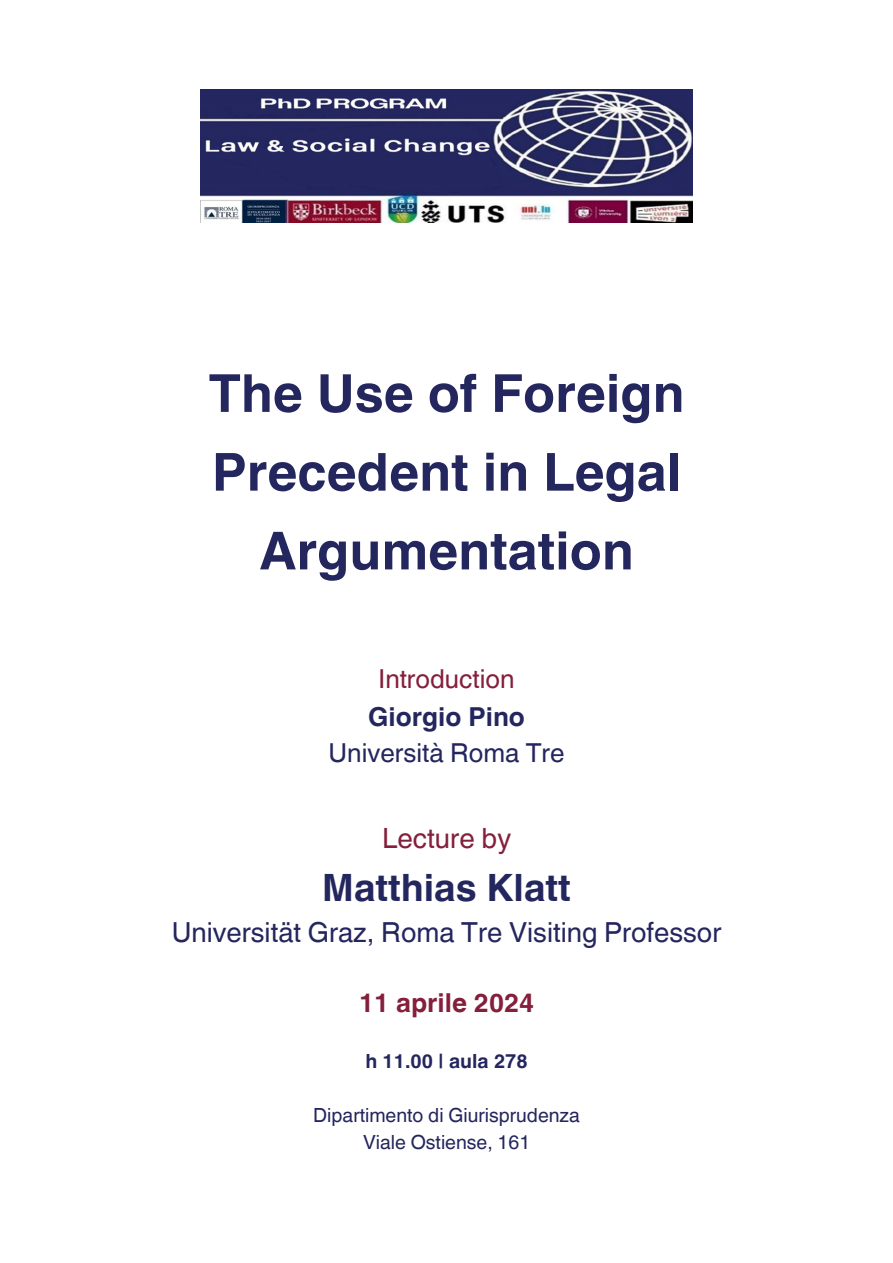
<style>
.page{position:relative;width:893px;height:1263px;background:#fff}
.page>*{position:absolute;margin:0;border:0;box-sizing:border-box;transform-origin:0 0}
.t1{font:700 52.35px/78.8px "Helvetica World";color:#24265e;text-align:center}
.t2{font:700 37.65px "Helvetica World";color:#24265e}
.t3{font:27.9px "Helvetica World";color:#841f3c}
.t4{font:27.6px "Helvetica World";color:#24265e}
.t5{font:26.1px/38.2px "Helvetica World";color:#841f3c;text-align:center}
.t6{font:26.1px "Helvetica World";color:#24265e}
.t7{font:700 26.1px "Helvetica World";color:#841f3c}
.t8{font:19.5px "Helvetica World";color:#24265e}
.t9{font:700 19.5px "Helvetica World";color:#24265e}
.s1{font-weight:700;color:#24265e}
</style>
<div class="page">
<img style="left:201px;top:89px;width:491px;height:133px">
<h1 class="t1" style="left:209px;top:349px;width:477px">The Use of Foreign<br>Precedent in Legal<br>Argumentation</h1>
<h3 class="t5" style="left:368px;top:659px;width:158px">Introduction<br><span class="s1">Giorgio Pino</span></h3>
<h3 class="t6" style="left:329px;top:737px;width:237px">Università Roma Tre</h3>
<h3 class="t3" style="left:382px;top:822px;width:131px">Lecture by</h3>
<h3 class="t2" style="left:322px;top:857px;width:250px">Matthias Klatt</h3>
<h3 class="t4" style="left:172px;top:916px;width:551px">Universität Graz, Roma Tre Visiting Professor</h3>
<h2 class="t7" style="left:359px;top:982px;width:176px">11 aprile 2024</h2>
<h4 class="t9" style="left:365px;top:1045px;width:164px">h 11.00 | aula 278</h4>
<p class="t8" style="left:313px;top:1104px;width:268px">Dipartimento di Giurisprudenza</p>
<p class="t8" style="left:363px;top:1131px;width:169px">Viale Ostiense, 161</p>
</div>
